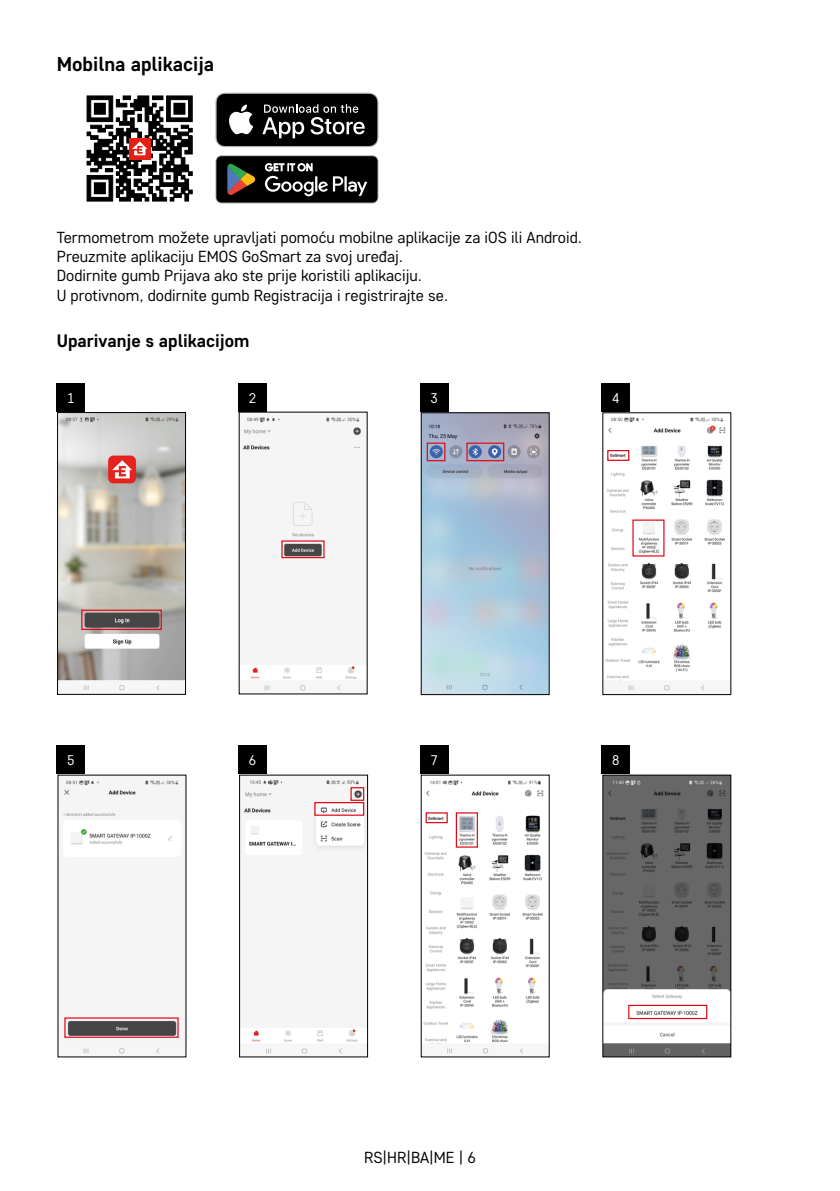
<style>
.page{position:relative;width:840px;height:1191px;background:#fff}
.page>*{position:absolute;margin:0;border:0;box-sizing:border-box;transform-origin:0 0}
.t1{font:700 20px "Core Sans D55";color:#000}
.t2{font:700 18px "Core Sans D55";color:#000}
.t3{font:16px/19.2px "Core Sans D35";color:#000}
.t4{font:14px "Core Sans D35";color:#fff}
</style>
<div class="page">
<svg style="left:86px;top:95px;width:107px;height:107px"></svg>
<svg style="left:215px;top:93px;width:163px;height:54px;background:#313131"></svg>
<svg style="left:215px;top:155px;width:163px;height:48px"></svg>
<div style="left:216px;top:156px;width:161px;height:46px;background:#000;border-radius:5px"></div>
<svg style="left:227px;top:164px;width:29px;height:31px"></svg>
<svg style="left:265px;top:163px;width:102px;height:33px"></svg>
<div style="left:57px;top:383px;width:28px;height:28px;background:#000"></div>
<div style="left:238px;top:383px;width:28px;height:28px;background:#000"></div>
<div style="left:420px;top:383px;width:28px;height:28px;background:#000"></div>
<div style="left:601px;top:383px;width:28px;height:28px;background:#000"></div>
<img style="left:59px;top:414px;width:125px;height:277px">
<div style="left:57px;top:412px;width:129px;height:282px;border:1px solid #000"></div>
<div style="left:81px;top:609px;width:81px;height:21px;border:1px solid #e30613"></div>
<img style="left:242px;top:416px;width:120px;height:275px">
<div style="left:281px;top:540px;width:43px;height:18px;border:1px solid #e30613"></div>
<img style="left:423px;top:414px;width:124px;height:279px">
<div style="left:421px;top:412px;width:128px;height:283px;border:1px solid #000"></div>
<div style="left:426px;top:442px;width:19px;height:19px;border:1px solid #e30613"></div>
<div style="left:466px;top:442px;width:38px;height:19px;border:1px solid #e30613"></div>
<img style="left:605px;top:417px;width:121px;height:274px">
<div style="left:607px;top:450px;width:22px;height:11px;border:1px solid #e30613"></div>
<div style="left:57px;top:745px;width:28px;height:29px;background:#000"></div>
<div style="left:238px;top:745px;width:28px;height:29px;background:#000"></div>
<div style="left:420px;top:745px;width:28px;height:29px;background:#000"></div>
<div style="left:601px;top:745px;width:28px;height:29px;background:#000"></div>
<img style="left:62px;top:779px;width:120px;height:275px">
<img style="left:243px;top:779px;width:122px;height:275px">
<div style="left:239px;top:775px;width:128px;height:282px;border:1px solid #000"></div>
<div style="left:350px;top:787px;width:14px;height:14px;border:1px solid #e30613"></div>
<div style="left:314px;top:802px;width:50px;height:13px;border:1px solid #e30613"></div>
<img style="left:423px;top:780px;width:121px;height:274px">
<div style="left:425px;top:812px;width:22px;height:11px;border:1px solid #e30613"></div>
<div style="left:455px;top:812px;width:22px;height:35px;border:1px solid #e30613"></div>
<img style="left:604px;top:777px;width:124px;height:278px">
<div style="left:602px;top:775px;width:128px;height:282px;border:1px solid #000"></div>
<div style="left:628px;top:1004px;width:79px;height:15px;border:1px solid #e30613"></div>
<p class="t1" style="left:57px;top:51px;width:159px">Mobilna aplikacija</p>
<p class="t3" style="left:57px;top:227px;width:526px">Termometrom možete upravljati pomoću mobilne aplikacije za iOS ili Android.<br>Preuzmite aplikaciju EMOS GoSmart za svoj uređaj.<br>Dodirnite gumb Prijava ako ste prije koristili aplikaciju.<br>U protivnom, dodirnite gumb Registracija i registrirajte se.</p>
<p class="t2" style="left:57px;top:329px;width:194px">Uparivanje s aplikacijom</p>
<p class="t4" style="left:67px;top:388px;width:9px">1</p>
<p class="t4" style="left:249px;top:388px;width:9px">2</p>
<p class="t4" style="left:430px;top:388px;width:9px">3</p>
<p class="t4" style="left:611px;top:388px;width:9px">4</p>
<p class="t4" style="left:67px;top:751px;width:9px">5</p>
<p class="t4" style="left:249px;top:751px;width:9px">6</p>
<p class="t4" style="left:430px;top:751px;width:9px">7</p>
<p class="t4" style="left:611px;top:751px;width:9px">8</p>
<p class="t3" style="left:364px;top:1147px;width:113px">RS|HR|BA|ME | 6</p>
</div>
